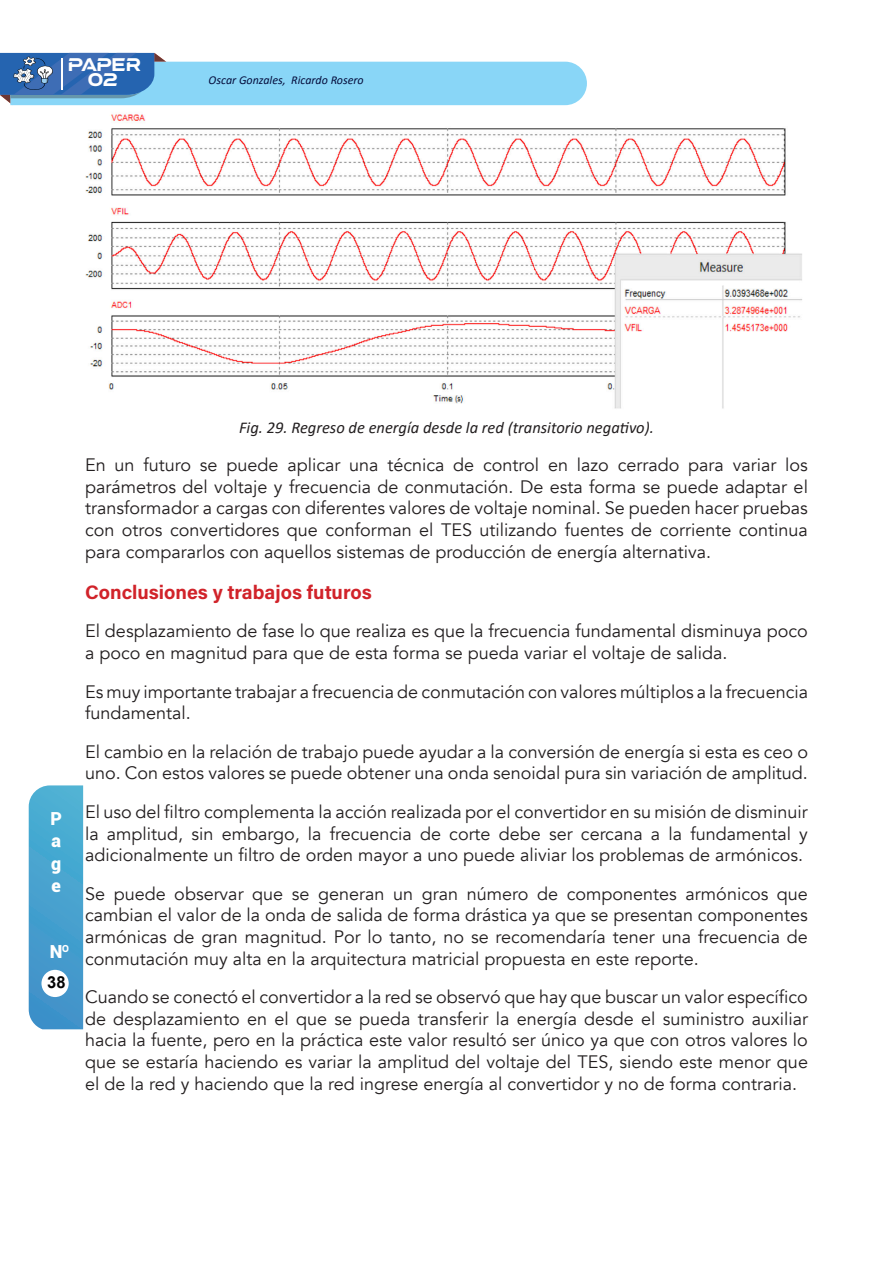
<style>
.page{position:relative;width:893px;height:1263px;background:#fff}
.page>*{position:absolute;margin:0;border:0;box-sizing:border-box;transform-origin:0 0}
.Titulo_1{font:700 19.5px "Acumin Pro";color:#d1232a}
.t1{font:18px/21.6px "Avenir";color:#231f20;text-align:justify}
.t2{font:900 18px/22.5px "Roboto";color:#fff;text-align:justify}
.Titulo_de_grafico{font:italic 16.5px "Calibri";color:#231f20}
.t3{font:16.5px/15px "a Atmospheric";color:#fff;text-align:center}
.t4{font:700 16.5px "Arial";color:#030303}
.t5{font:italic 12px "Calibri";color:#050e3d}
</style>
<div class="page">
<svg style="left:0;top:53px;width:587px;height:52px;background:#87c4e7"></svg>
<svg style="left:29px;top:785px;width:54px;height:244px;background:#48a2cf"></svg>
<div style="left:41px;top:970px;width:28px;height:27px;background:#fff;border-radius:50%"></div>
<img style="left:85px;top:114px;width:717px;height:295px">
<p class="t3" style="left:68px;top:58px;width:74px">PAPER<br>02</p>
<p class="t5" style="left:209px;top:71px;width:157px">Oscar Gonzales, Ricardo Rosero</p>
<p class="t2" style="left:51px;top:806px;width:13px">P a g e</p>
<p class="t2" style="left:50px;top:939px;width:22px">Nº</p>
<p class="t4" style="left:47px;top:971px;width:20px">38</p>
<p class="Titulo_de_grafico" style="left:239px;top:416px;width:416px">Fig. 29. Regreso de energía desde la red (transitorio negativo).</p>
<p class="t1" style="left:85px;top:455px;width:724px">En un futuro se puede aplicar una técnica de control en lazo cerrado para variar los parámetros del voltaje y frecuencia de conmutación. De esta forma se puede adaptar el transformador a cargas con diferentes valores de voltaje nominal. Se pueden hacer pruebas con otros convertidores que conforman el TES utilizando fuentes de corriente continua para compararlos con aquellos sistemas de producción de energía alternativa.</p>
<p class="Titulo_1" style="left:85px;top:578px;width:288px">Conclusiones y trabajos futuros</p>
<p class="t1" style="left:85px;top:621px;width:724px">El desplazamiento de fase lo que realiza es que la frecuencia fundamental disminuya poco a poco en magnitud para que de esta forma se pueda variar el voltaje de salida.</p>
<p class="t1" style="left:85px;top:681px;width:724px">Es muy importante trabajar a frecuencia de conmutación con valores múltiplos a la frecuencia fundamental.</p>
<p class="t1" style="left:85px;top:741px;width:724px">El cambio en la relación de trabajo puede ayudar a la conversión de energía si esta es ceo o uno. Con estos valores se puede obtener una onda senoidal pura sin variación de amplitud.</p>
<p class="t1" style="left:85px;top:801px;width:724px">El uso del filtro complementa la acción realizada por el convertidor en su misión de disminuir la amplitud, sin embargo, la frecuencia de corte debe ser cercana a la fundamental y adicionalmente un filtro de orden mayor a uno puede aliviar los problemas de armónicos.</p>
<p class="t1" style="left:85px;top:883px;width:724px">Se puede observar que se generan un gran número de componentes armónicos que cambian el valor de la onda de salida de forma drástica ya que se presentan componentes armónicas de gran magnitud. Por lo tanto, no se recomendaría tener una frecuencia de conmutación muy alta en la arquitectura matricial propuesta en este reporte.</p>
<p class="t1" style="left:85px;top:986px;width:724px">Cuando se conectó el convertidor a la red se observó que hay que buscar un valor específico de desplazamiento en el que se pueda transferir la energía desde el suministro auxiliar hacia la fuente, pero en la práctica este valor resultó ser único ya que con otros valores lo que se estaría haciendo es variar la amplitud del voltaje del TES, siendo este menor que el de la red y haciendo que la red ingrese energía al convertidor y no de forma contraria.</p>
</div>
